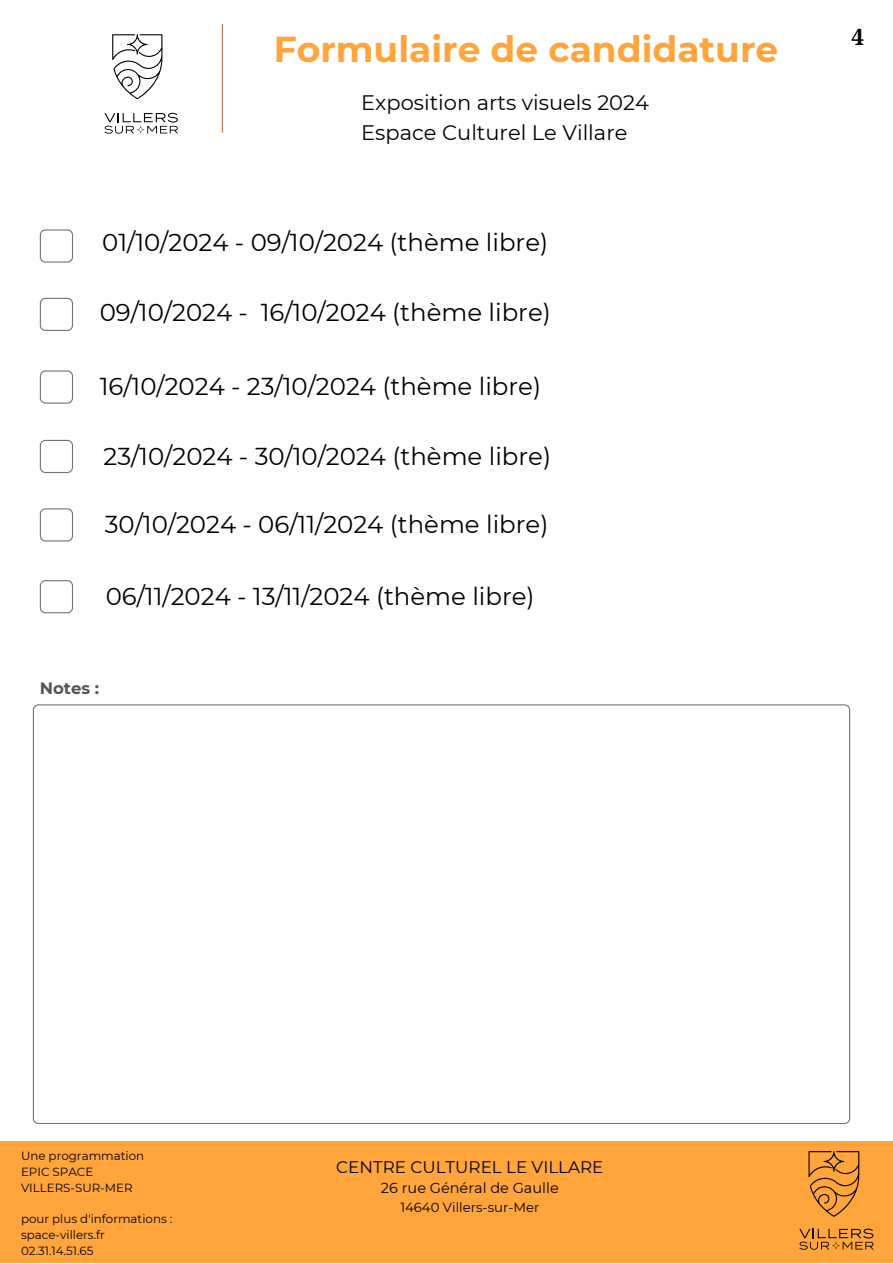
<style>
.page{position:relative;width:893px;height:1264px;background:#fff}
.page>*{position:absolute;margin:0;border:0;box-sizing:border-box;transform-origin:0 0}
.t1{font:700 36px "Montserrat";color:#ffa53b}
.t2{font:24.45px "Montserrat";color:#000}
.t3{font:700 22.5px "Noto Serif";color:#000}
.t4{font:21px/29.2px "Montserrat";color:#000}
.t5{font:16.8px "Montserrat";color:#000}
.t6{font:700 16.5px "Montserrat";color:#545454}
.t7{font:14.4px "Montserrat";color:#000}
.t8{font:13.2px "Montserrat";color:#000}
.t9{font:11.85px "Montserrat";color:#000}
</style>
<div class="page">
<div style="left:0;top:1141px;width:892px;height:121px;background:#ffa53b"></div>
<svg style="left:808px;top:1151px;width:51px;height:65px"></svg>
<svg style="left:799px;top:1228px;width:74px;height:21px"></svg>
<hr style="left:222px;top:24px;width:1px;height:109px;background:#af714d">
<svg style="left:112px;top:34px;width:50px;height:65px"></svg>
<svg style="left:104px;top:113px;width:74px;height:21px"></svg>
<svg style="left:40px;top:370px;width:33px;height:33px"></svg>
<svg style="left:40px;top:298px;width:33px;height:33px"></svg>
<svg style="left:40px;top:229px;width:33px;height:33px"></svg>
<svg style="left:40px;top:580px;width:33px;height:33px"></svg>
<svg style="left:40px;top:508px;width:33px;height:33px"></svg>
<svg style="left:40px;top:440px;width:33px;height:33px"></svg>
<svg style="left:33px;top:704px;width:817px;height:419px"></svg>
<p class="t1" style="left:274px;top:27px;width:506px">Formulaire de candidature</p>
<p class="t4" style="left:361px;top:88px;width:289px">Exposition arts visuels 2024<br>Espace Culturel Le Villare</p>
<p class="t2" style="left:102px;top:227px;width:447px">01/10/2024 - 09/10/2024 (thème libre)</p>
<p class="t2" style="left:100px;top:297px;width:452px">09/10/2024 - 16/10/2024 (thème libre)</p>
<p class="t2" style="left:100px;top:371px;width:443px">16/10/2024 - 23/10/2024 (thème libre)</p>
<p class="t2" style="left:103px;top:441px;width:449px">23/10/2024 - 30/10/2024 (thème libre)</p>
<p class="t2" style="left:105px;top:509px;width:445px">30/10/2024 - 06/11/2024 (thème libre)</p>
<p class="t2" style="left:106px;top:581px;width:430px">06/11/2024 - 13/11/2024 (thème libre)</p>
<p class="t6" style="left:40px;top:677px;width:61px">Notes :</p>
<p class="t3" style="left:851px;top:21px;width:14px">4</p>
<p class="t9" style="left:21px;top:1148px;width:125px">Une programmation</p>
<p class="t9" style="left:21px;top:1164px;width:74px">EPIC SPACE</p>
<p class="t9" style="left:21px;top:1180px;width:113px">VILLERS-SUR-MER</p>
<p class="t9" style="left:21px;top:1211px;width:153px">pour plus d'informations :</p>
<p class="t9" style="left:21px;top:1227px;width:85px">space-villers.fr</p>
<p class="t9" style="left:21px;top:1243px;width:74px">02.31.14.51.65</p>
<p class="t5" style="left:336px;top:1156px;width:269px">CENTRE CULTUREL LE VILLARE</p>
<p class="t7" style="left:381px;top:1179px;width:179px">26 rue Général de Gaulle</p>
<p class="t8" style="left:400px;top:1199px;width:140px">14640 Villers-sur-Mer</p>
</div>
